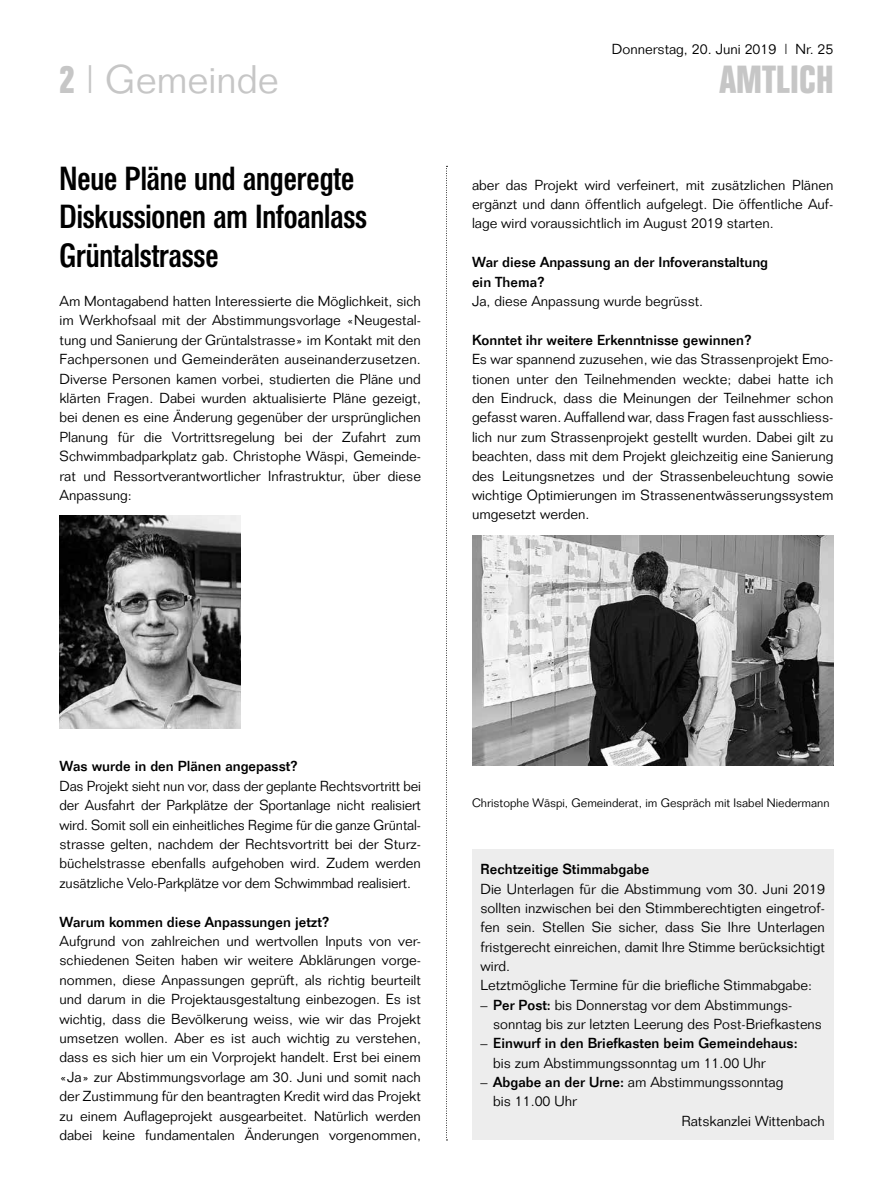
<style>
.page{position:relative;width:893px;height:1191px;background:#fff}
.page>*{position:absolute;margin:0;border:0;box-sizing:border-box;transform-origin:0 0}
.t1{font:300 39px "Folio";color:#c6c6c6}
.t2{font:700 39px "Folio Condensed BQ";letter-spacing:.015em;color:#c6c6c6}
.t3{font:500 33px/38.8px "Folio Condensed BQ";color:#000}
.t4{font:300 14.25px/19.4px "Folio";color:#000;text-align:justify}
.t5{font:500 14.25px/19.4px "Folio";color:#000}
.t6{font:300 12px "Folio";color:#000}
.s1{font-family:"Folio Condensed BQ";font-weight:700}
.s2{font-weight:500}
.s3{font-weight:300}
</style>
<div class="page">
<svg style="left:446px;top:166px;width:1px;height:974px"></svg>
<img style="left:60px;top:515px;width:180px;height:214px">
<div style="left:472px;top:849px;width:361px;height:290px;background:#ededed"></div>
<img style="left:472px;top:535px;width:361px;height:230px">
<p class="t4" style="left:612px;top:39px;width:223px">Donnerstag, 20. Juni 2019 | Nr. 25</p>
<h1 class="t1" style="left:60px;top:56px;width:221px"><span class="s1">2</span> | Gemeinde</h1>
<h1 class="t2" style="left:719px;top:58px;width:116px">AMTLICH</h1>
<h2 class="t3" style="left:60px;top:159px;width:309px">Neue Pläne und angeregte<br>Diskussionen am Infoanlass<br>Grüntalstrasse</h2>
<p class="t4" style="left:60px;top:291px;width:363px">Am Montagabend hatten Interessierte die Möglichkeit, sich im Werkhofsaal mit der Abstimmungsvorlage «Neugestal&shy;tung und Sanierung der Grüntalstrasse» im Kontakt mit den Fachpersonen und Gemeinderäten auseinanderzusetzen.<br>Diverse Personen kamen vorbei, studierten die Pläne und klärten Fragen. Dabei wurden aktualisierte Pläne gezeigt, bei denen es eine Änderung gegenüber der ursprünglichen Planung für die Vortrittsregelung bei der Zufahrt zum Schwimmbadparkplatz gab. Christophe Wäspi, Gemeinde&shy;rat und Ressortverantwortlicher Infrastruktur, über diese Anpassung:</p>
<p class="t4" style="left:472px;top:175px;width:363px">aber das Projekt wird verfeinert, mit zusätzlichen Plänen ergänzt und dann öffentlich aufgelegt. Die öffentliche Auf&shy;lage wird voraussichtlich im August 2019 starten.</p>
<p class="t5" style="left:472px;top:252px;width:298px">War diese Anpassung an der Infoveranstaltung ein Thema?</p>
<p class="t4" style="left:472px;top:291px;width:233px">Ja, diese Anpassung wurde begrüsst.</p>
<p class="t5" style="left:472px;top:330px;width:282px">Konntet ihr weitere Erkenntnisse gewinnen?</p>
<p class="t4" style="left:472px;top:349px;width:363px">Es war spannend zuzusehen, wie das Strassenprojekt Emo&shy;tionen unter den Teilnehmenden weckte; dabei hatte ich den Eindruck, dass die Meinungen der Teilnehmer schon gefasst waren. Auffallend war, dass Fragen fast ausschliess&shy;lich nur zum Strassenprojekt gestellt wurden. Dabei gilt zu beachten, dass mit dem Projekt gleichzeitig eine Sanierung des Leitungsnetzes und der Strassenbeleuchtung sowie wichtige Optimierungen im Strassenentwässerungssystem umgesetzt werden.</p>
<p class="t5" style="left:60px;top:756px;width:240px">Was wurde in den Plänen angepasst?</p>
<p class="t4" style="left:60px;top:776px;width:363px">Das Projekt sieht nun vor, dass der geplante Rechtsvortritt bei der Ausfahrt der Parkplätze der Sportanlage nicht realisiert wird. Somit soll ein einheitliches Regime für die ganze Grüntal&shy;strasse gelten, nachdem der Rechtsvortritt bei der Sturz&shy;büchelstrasse ebenfalls aufgehoben wird. Zudem werden zusätzliche Velo-Parkplätze vor dem Schwimmbad realisiert.</p>
<p class="t5" style="left:60px;top:911px;width:272px">Warum kommen diese Anpassungen jetzt?</p>
<p class="t4" style="left:60px;top:931px;width:363px">Aufgrund von zahlreichen und wertvollen Inputs von ver&shy;schiedenen Seiten haben wir weitere Abklärungen vorge&shy;nommen, diese Anpassungen geprüft, als richtig beurteilt und darum in die Projektausgestaltung einbezogen. Es ist wichtig, dass die Bevölkerung weiss, wie wir das Projekt umsetzen wollen. Aber es ist auch wichtig zu verstehen, dass es sich hier um ein Vorprojekt handelt. Erst bei einem «Ja» zur Abstimmungsvorlage am 30. Juni und somit nach der Zustimmung für den beantragten Kredit wird das Projekt zu einem Auflageprojekt ausgearbeitet. Natürlich werden dabei keine fundamentalen Änderungen vorgenommen,</p>
<p class="t6" style="left:472px;top:796px;width:359px">Christophe Wäspi, Gemeinderat, im Gespräch mit Isabel Niedermann</p>
<p class="t5" style="left:480px;top:859px;width:170px">Rechtzeitige Stimmabgabe</p>
<p class="t4" style="left:480px;top:879px;width:346px;text-align:left">Die Unterlagen für die Abstimmung vom 30. Juni 2019 sollten inzwischen bei den Stimmberechtigten eingetrof&shy;fen sein. Stellen Sie sicher, dass Sie Ihre Unterlagen fristgerecht einreichen, damit Ihre Stimme berücksichtigt wird.<br>Letztmögliche Termine für die briefliche Stimmabgabe:</p>
<p class="t4" style="left:493px;top:995px;width:330px;text-indent:-13px">– <span class="s2">Per Post:</span> bis Donnerstag vor dem Abstimmungs&shy;sonntag bis zur letzten Leerung des Post-Briefkastens</p>
<p class="t5" style="left:493px;top:1033px;width:306px;text-indent:-13px"><span class="s3">–</span> Einwurf in den Briefkasten beim Gemeindehaus: <span class="s3">bis zum Abstimmungssonntag um 11.00 Uhr</span></p>
<p class="t4" style="left:480px;top:1072px;width:304px">– <span class="s2">Abgabe an der Urne:</span> am Abstimmungssonntag</p>
<p class="t4" style="left:493px;top:1091px;width:85px">bis 11.00 Uhr</p>
<p class="t4" style="left:681px;top:1111px;width:145px">Ratskanzlei Wittenbach</p>
</div>
